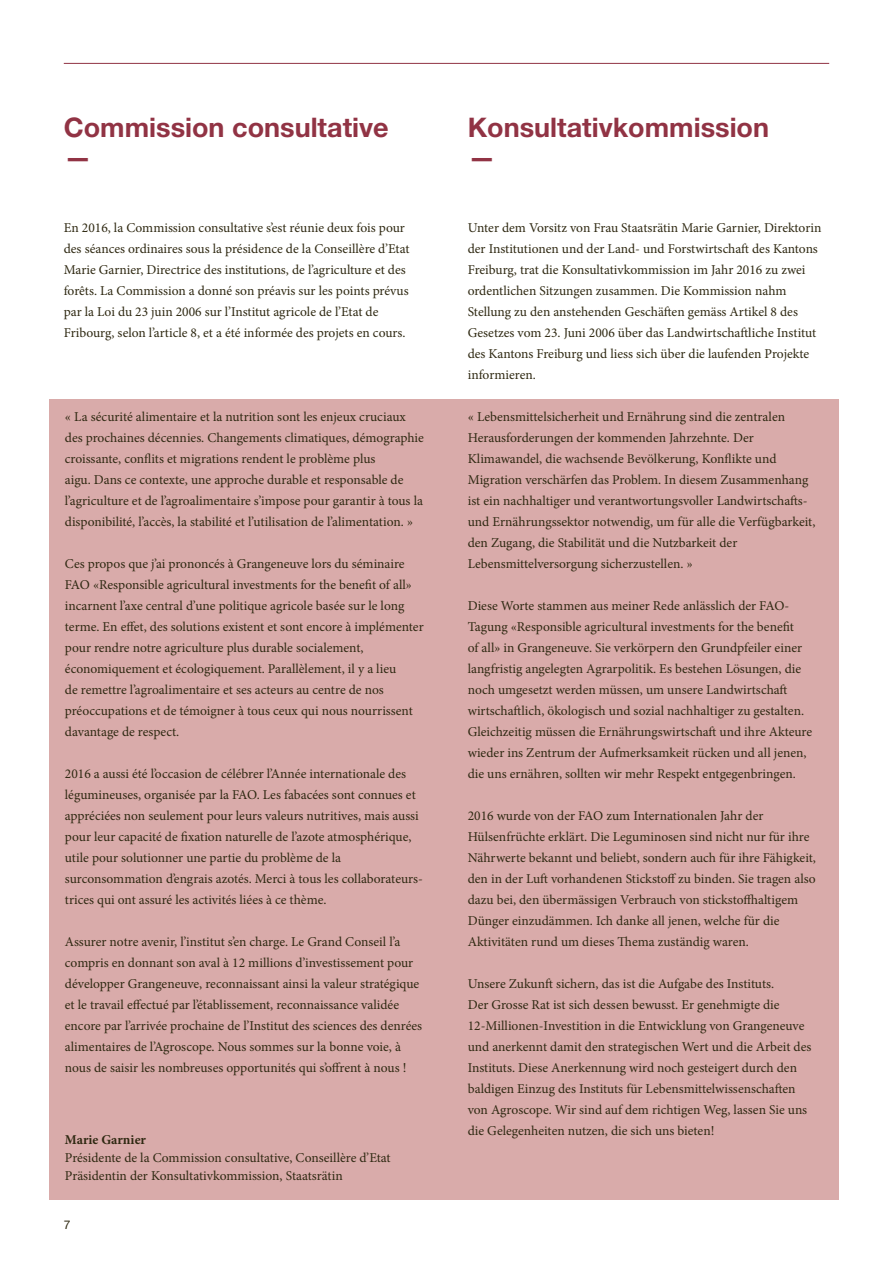
<style>
.page{position:relative;width:893px;height:1263px;background:#fff}
.page>*{position:absolute;margin:0;border:0;box-sizing:border-box;transform-origin:0 0}
.t1{font:700 27px/30px "Helvetica Neue LT Pro";color:#913344}
.t2{font:13.5px/21px "Minion Pro";color:#2f2912}
.t3{font:700 13.5px "Minion Pro";color:#2f2912}
.t4{font:12px "Helvetica Neue LT Pro";color:#2f2912}
</style>
<div class="page">
<hr style="left:64px;top:63px;width:765px;height:1px;background:#913344">
<div style="left:49px;top:399px;width:790px;height:800px;background:#d9abaa"></div>
<h1 class="t1" style="left:64px;top:112px;width:326px">Commission consultative —</h1>
<h1 class="t1" style="left:468px;top:112px;width:303px">Konsultativkommission —</h1>
<p class="t2" style="left:64px;top:217px;width:347px">En 2016, la Commission consultative s’est réunie deux fois pour des séances ordinaires sous la présidence de la Conseillère d’Etat Marie Garnier, Directrice des institutions, de l’agriculture et des forêts. La Commission a donné son préavis sur les points prévus par la Loi du 23 juin 2006 sur l’Institut agricole de l’Etat de Fribourg, selon l’article 8, et a été informée des projets en cours.</p>
<p class="t2" style="left:468px;top:217px;width:355px">Unter dem Vorsitz von Frau Staatsrätin Marie Garnier, Direktorin der Institutionen und der Land- und Forstwirtschaft des Kantons Freiburg, trat die Konsultativkommission im Jahr 2016 zu zwei ordentlichen Sitzungen zusammen. Die Kommission nahm Stellung zu den anstehenden Geschäften gemäss Artikel 8 des Gesetzes vom 23. Juni 2006 über das Landwirtschaftliche Institut des Kantons Freiburg und liess sich über die laufenden Projekte informieren.</p>
<p class="t2" style="left:468px;top:406px;width:349px">« Lebensmittelsicherheit und Ernährung sind die zentralen Herausforderungen der kommenden Jahrzehnte. Der Klimawandel, die wachsende Bevölkerung, Konflikte und Migration verschärfen das Problem. In diesem Zusammenhang ist ein nachhaltiger und verantwortungsvoller Landwirtschafts&shy;und Ernährungssektor notwendig, um für alle die Verfügbarkeit, den Zugang, die Stabilität und die Nutzbarkeit der Lebensmittelversorgung sicherzustellen. »</p>
<p class="t2" style="left:468px;top:595px;width:346px">Diese Worte stammen aus meiner Rede anlässlich der FAO-Tagung «Responsible agricultural investments for the benefit<br>of all» in Grangeneuve. Sie verkörpern den Grundpfeiler einer langfristig angelegten Agrarpolitik. Es bestehen Lösungen, die noch umgesetzt werden müssen, um unsere Landwirtschaft wirtschaftlich, ökologisch und sozial nachhaltiger zu gestalten.<br>Gleichzeitig müssen die Ernährungswirtschaft und ihre Akteure wieder ins Zentrum der Aufmerksamkeit rücken und all jenen, die uns ernähren, sollten wir mehr Respekt entgegenbringen.</p>
<p class="t2" style="left:468px;top:805px;width:350px">2016 wurde von der FAO zum Internationalen Jahr der Hülsenfrüchte erklärt. Die Leguminosen sind nicht nur für ihre Nährwerte bekannt und beliebt, sondern auch für ihre Fähigkeit, den in der Luft vorhandenen Stickstoff zu binden. Sie tragen also dazu bei, den übermässigen Verbrauch von stickstoffhaltigem Dünger einzudämmen. Ich danke all jenen, welche für die Aktivitäten rund um dieses Thema zuständig waren.</p>
<p class="t2" style="left:468px;top:973px;width:345px">Unsere Zukunft sichern, das ist die Aufgabe des Instituts.<br>Der Grosse Rat ist sich dessen bewusst. Er genehmigte die 12-Millionen-Investition in die Entwicklung von Grangeneuve und anerkennt damit den strategischen Wert und die Arbeit des Instituts. Diese Anerkennung wird noch gesteigert durch den baldigen Einzug des Instituts für Lebensmittelwissenschaften von Agroscope. Wir sind auf dem richtigen Weg, lassen Sie uns die Gelegenheiten nutzen, die sich uns bieten!</p>
<p class="t2" style="left:65px;top:406px;width:361px">« La sécurité alimentaire et la nutrition sont les enjeux cruciaux des prochaines décennies. Changements climatiques, démographie croissante, conflits et migrations rendent le problème plus<br>aigu. Dans ce contexte, une approche durable et responsable de l’agriculture et de l’agroalimentaire s’impose pour garantir à tous la disponibilité, l’accès, la stabilité et l’utilisation de l’alimentation. »</p>
<p class="t2" style="left:65px;top:553px;width:360px">Ces propos que j’ai prononcés à Grangeneuve lors du séminaire FAO «Responsible agricultural investments for the benefit of all» incarnent l’axe central d’une politique agricole basée sur le long terme. En effet, des solutions existent et sont encore à implémenter pour rendre notre agriculture plus durable socialement, économiquement et écologiquement. Parallèlement, il y a lieu<br>de remettre l’agroalimentaire et ses acteurs au centre de nos préoccupations et de témoigner à tous ceux qui nous nourrissent davantage de respect.</p>
<p class="t2" style="left:65px;top:763px;width:360px">2016 a aussi été l’occasion de célébrer l’Année internationale des légumineuses, organisée par la FAO. Les fabacées sont connues et appréciées non seulement pour leurs valeurs nutritives, mais aussi pour leur capacité de fixation naturelle de l’azote atmosphérique, utile pour solutionner une partie du problème de la surconsommation d’engrais azotés. Merci à tous les collaborateurs&shy;trices qui ont assuré les activités liées à ce thème.</p>
<p class="t2" style="left:65px;top:931px;width:359px">Assurer notre avenir, l’institut s’en charge. Le Grand Conseil l’a compris en donnant son aval à 12 millions d’investissement pour développer Grangeneuve, reconnaissant ainsi la valeur stratégique et le travail effectué par l’établissement, reconnaissance validée encore par l’arrivée prochaine de l’Institut des sciences des denrées alimentaires de l’Agroscope. Nous sommes sur la bonne voie, à nous de saisir les nombreuses opportunités qui s’offrent à nous !</p>
<p class="t3" style="left:65px;top:1130px;width:83px">Marie Garnier</p>
<p class="t2" style="left:65px;top:1149px;width:327px;line-height:18px">Présidente de la Commission consultative, Conseillère d’Etat<br>Präsidentin der Konsultativkommission, Staatsrätin</p>
<p class="t4" style="left:64px;top:1217px;width:8px">7</p>
</div>
